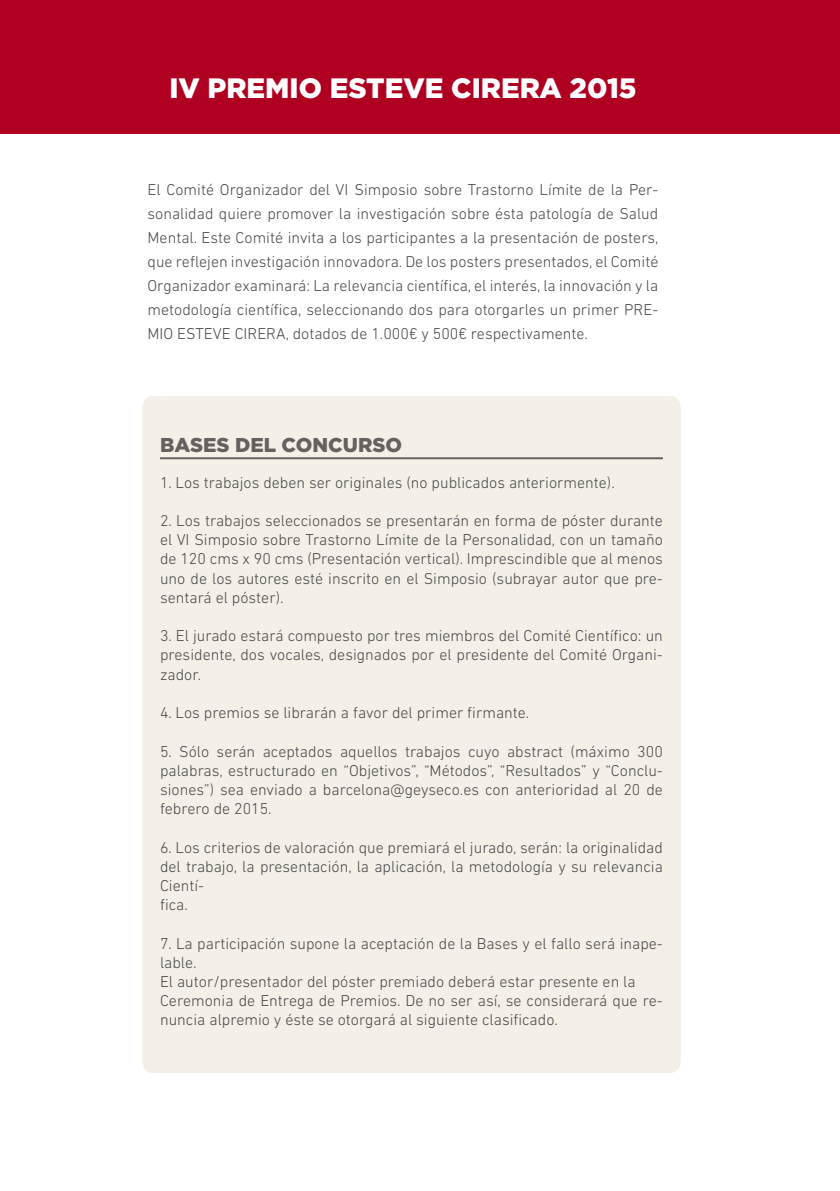
<style>
.page{position:relative;width:840px;height:1191px;background:#fff}
.page>*{position:absolute;margin:0;border:0;box-sizing:border-box;transform-origin:0 0}
.t1{font:900 28px "Gotham";color:#fff}
.t2{font:900 20px "Gotham";color:#666161}
.t3{font:300 16px/19.2px "DIN Next LT Pro";color:#48484a;text-align:justify}
</style>
<div class="page">
<div style="left:0;top:0;width:839px;height:134px;background:#b00021"></div>
<div style="left:142px;top:396px;width:538px;height:677px;background:#f4f0e7"></div>
<hr style="left:160px;top:457px;width:502px;height:2px;background:#666161">
<h1 class="t1" style="left:169px;top:72px;width:468px">IV PREMIO ESTEVE CIRERA 2015</h1>
<p class="t3" style="left:147px;top:177px;width:512px;line-height:24px">El Comité Organizador del VI Simposio sobre Trastorno Límite de la Per&shy;sonalidad quiere promover la investigación sobre ésta patología de Salud Mental. Este Comité invita a los participantes a la presentación de posters, que reflejen investigación innovadora. De los posters presentados, el Comité Organizador examinará: La relevancia científica, el interés, la innovación y la metodología científica, seleccionando dos para otorgarles un primer PRE-MIO ESTEVE CIRERA, dotados de 1.000€ y 500€ respectivamente.</p>
<p class="t2" style="left:160px;top:433px;width:243px">BASES DEL CONCURSO</p>
<p class="t3" style="left:160px;top:472px;width:456px">1. Los trabajos deben ser originales (no publicados anteriormente).</p>
<p class="t3" style="left:160px;top:511px;width:504px">2. Los trabajos seleccionados se presentarán en forma de póster durante el VI Simposio sobre Trastorno Límite de la Personalidad, con un tamaño de 120 cms x 90 cms (Presentación vertical). Imprescindible que al menos uno de los autores esté inscrito en el Simposio (subrayar autor que pre&shy;sentará el póster).</p>
<p class="t3" style="left:160px;top:626px;width:504px">3. El jurado estará compuesto por tres miembros del Comité Científico: un presidente, dos vocales, designados por el presidente del Comité Organi&shy;zador.</p>
<p class="t3" style="left:160px;top:703px;width:370px">4. Los premios se librarán a favor del primer firmante.</p>
<p class="t3" style="left:160px;top:741px;width:504px">5. Sólo serán aceptados aquellos trabajos cuyo abstract (máximo 300 palabras, estructurado en “Objetivos”, “Métodos”, “Resultados” y “Conclu&shy;siones”) sea enviado a barcelona@geyseco.es con anterioridad al 20 de febrero de 2015.</p>
<p class="t3" style="left:160px;top:837px;width:504px;text-align:left">6. Los criterios de valoración que premiará el jurado, serán: la originalidad del trabajo, la presentación, la aplicación, la metodología y su relevancia Cientí-<br>fica.</p>
<p class="t3" style="left:160px;top:933px;width:504px;text-align:left">7. La participación supone la aceptación de la Bases y el fallo será inape&shy;lable.<br>El autor/presentador del póster premiado deberá estar presente en la Ceremonia de Entrega de Premios. De no ser así, se considerará que re&shy;nuncia alpremio y éste se otorgará al siguiente clasificado.</p>
</div>
